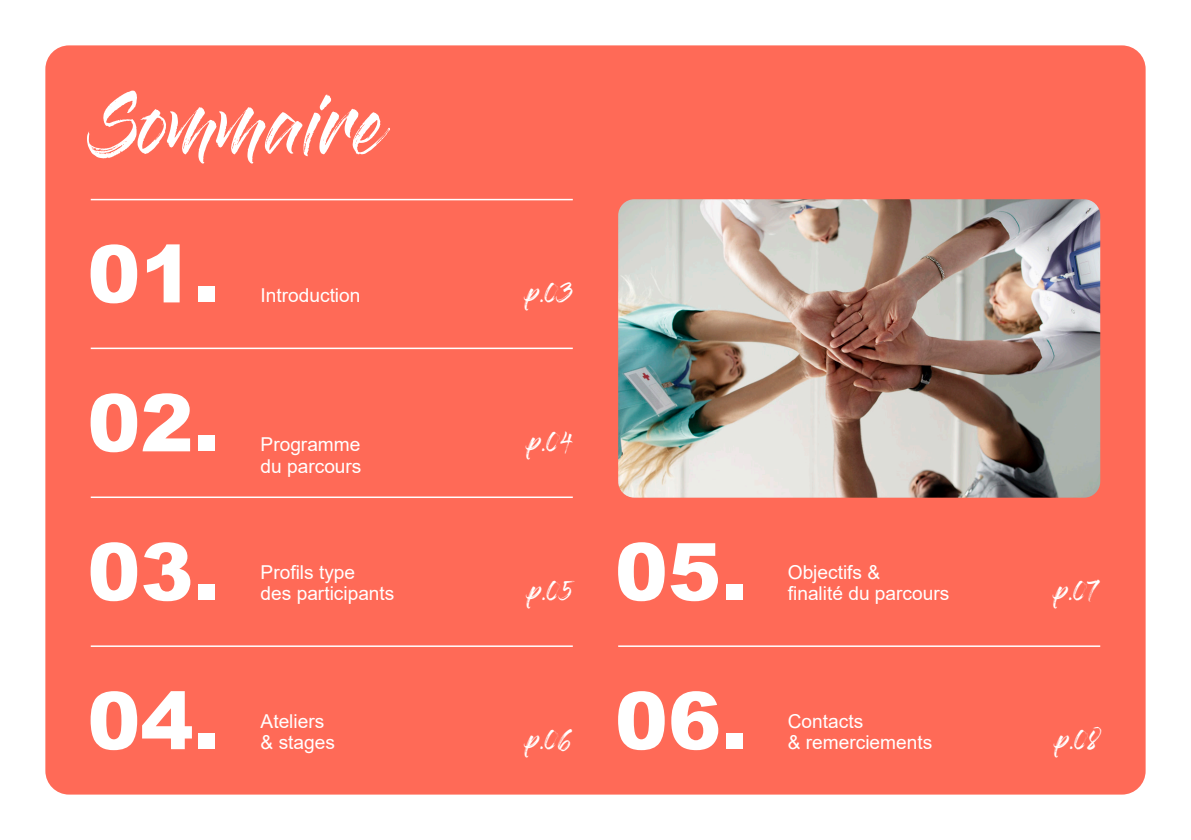
<style>
.page{position:relative;width:1191px;height:840px;background:#fff}
.page>*{position:absolute;margin:0;border:0;box-sizing:border-box;transform-origin:0 0}
.t1{font:900 79.6px "Arial";color:#fff}
.t2{font:60px "Gloss And Bloom";color:#fff}
.t3{font:20px "Gloss And Bloom";letter-spacing:-.005em;color:#fff}
.t4{font:19.2px/21.4px "Arial";color:#fff}
</style>
<div class="page">
<div style="left:45px;top:45px;width:1100px;height:749px;background:#ff6a57;border-radius:24px"></div>
<img style="left:618px;top:199px;width:482px;height:298px">
<hr style="left:91px;top:199px;width:482px;height:1px;background:#fff">
<hr style="left:91px;top:347px;width:482px;height:2px;background:#fff">
<hr style="left:91px;top:496px;width:482px;height:1px;background:#fff">
<hr style="left:91px;top:645px;width:482px;height:1px;background:#fff">
<hr style="left:618px;top:645px;width:482px;height:1px;background:#fff">
<p class="t2" style="left:92px;top:98px;width:292px">SOMMAIRE</p>
<p class="t1" style="left:87px;top:216px;width:134px">01.</p>
<p class="t1" style="left:87px;top:365px;width:134px">02.</p>
<p class="t1" style="left:87px;top:513px;width:134px">03.</p>
<p class="t1" style="left:87px;top:662px;width:134px">04.</p>
<p class="t4" style="left:261px;top:284px;width:101px">Introduction</p>
<p class="t3" style="left:526px;top:283px;width:48px">P.03</p>
<p class="t4" style="left:261px;top:433px;width:102px">Programme du parcours</p>
<p class="t3" style="left:528px;top:432px;width:47px">P.04</p>
<p class="t4" style="left:261px;top:560px;width:135px">Profils type<br>des participants</p>
<p class="t4" style="left:261px;top:709px;width:76px">Ateliers &amp; stages</p>
<p class="t3" style="left:528px;top:581px;width:46px">P.05</p>
<p class="t3" style="left:526px;top:730px;width:48px">P.06</p>
<p class="t1" style="left:615px;top:513px;width:134px">05.</p>
<p class="t1" style="left:615px;top:662px;width:134px">06.</p>
<p class="t4" style="left:788px;top:560px;width:163px">Objectifs &amp;<br>finalité du parcours</p>
<p class="t4" style="left:788px;top:709px;width:146px">Contacts<br>&amp; remerciements</p>
<p class="t3" style="left:1054px;top:581px;width:47px">P.07</p>
<p class="t3" style="left:1056px;top:730px;width:46px">P.08</p>
</div>
